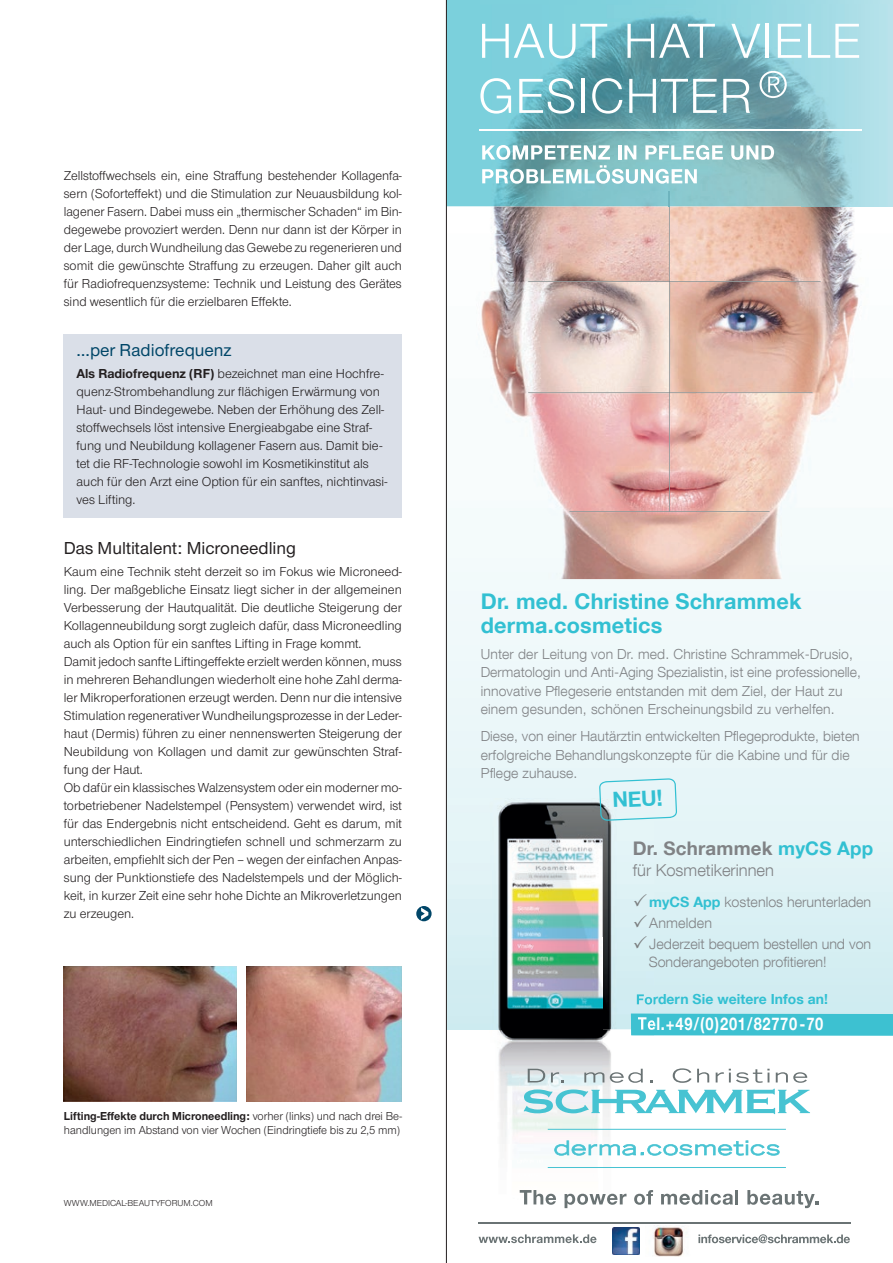
<style>
.page{position:relative;width:893px;height:1263px;background:#fff}
.page>*{position:absolute;margin:0;border:0;box-sizing:border-box;transform-origin:0 0}
.t1{font:700 21.6px/24px "Helvetica Neue LT Com";letter-spacing:.01em;color:#32c0d2}
.t2{font:700 21px "Helvetica Neue LT Com";color:#32c0d2}
.t3{font:700 18.75px "Helvetica Neue LT Com";letter-spacing:.01em;color:#808285}
.t4{font:500 18px "Nimbus San Nov";color:#231f20}
.t5{font:500 18px "Nimbus San Nov";color:#004668}
.t6{font:700 17.4px "Helvetica Neue";letter-spacing:.045em;color:#fff;scale:.84 1}
.t7{font:16.5px "Helvetica Neue LT Com 45 Lt";color:#808285}
.t8{font:14.25px/21px "Helvetica Neue LT Com 45 Lt";color:#808285}
.t9{font:13.95px/18.6px "Helvetica Neue LT Com 45 Lt";letter-spacing:.01em;color:#808285}
.t10{font:700 13.95px "Helvetica Neue LT Com";letter-spacing:.005em;color:#32c0d2}
.t11{font:13.5px/18px "Nimbus San Nov";color:#231f20}
.t12{font:12px/14.2px "Nimbus San Nov";color:#231f20;scale:.96 1}
.t13{font:9px "Nimbus San Nov";color:#231f20}
.s1{font-weight:700}
.s2{font-size:22.5px}
.s3{color:#32c0d2}
.s4{font-family:"Helvetica Neue LT Com";font-weight:700;color:#32c0d2}
</style>
<div class="page">
<div style="left:64px;top:335px;width:338px;height:183px;background:#dadfe8"></div>
<svg style="left:447px;top:579px;width:446px;height:450px"></svg>
<img style="left:447px;top:5px;width:446px;height:574px">
<img style="left:528px;top:192px;width:293px;height:320px">
<svg style="left:447px;top:0;width:446px;height:5px;background:#8cd4df"></svg>
<svg style="left:669px;top:192px;width:1px;height:14px"></svg>
<svg style="left:480px;top:78px;width:31px;height:36px"></svg>
<svg style="left:519px;top:78px;width:55px;height:36px"></svg>
<hr style="left:582px;top:79px;width:3px;height:34px;background:#fff">
<svg style="left:592px;top:78px;width:30px;height:36px"></svg>
<svg style="left:629px;top:79px;width:88px;height:34px"></svg>
<svg style="left:723px;top:79px;width:27px;height:34px"></svg>
<svg style="left:759px;top:71px;width:28px;height:27px"></svg>
<svg style="left:482px;top:24px;width:125px;height:35px"></svg>
<svg style="left:627px;top:24px;width:88px;height:34px"></svg>
<svg style="left:731px;top:24px;width:29px;height:34px"></svg>
<hr style="left:765px;top:24px;width:4px;height:34px;background:#fff">
<svg style="left:778px;top:24px;width:23px;height:34px"></svg>
<svg style="left:808px;top:24px;width:51px;height:34px"></svg>
<svg style="left:482px;top:145px;width:241px;height:39px"></svg>
<svg style="left:731px;top:145px;width:43px;height:15px"></svg>
<hr style="left:479px;top:129px;width:383px;height:2px;background:#fff">
<div style="left:631px;top:1013px;width:262px;height:23px;background:#3dc1d1"></div>
<img style="left:448px;top:799px;width:206px;height:405px">
<img style="left:631px;top:1013px;width:23px;height:22px">
<img style="left:638px;top:1017px;width:16px;height:13px">
<img style="left:637px;top:994px;width:17px;height:10px">
<svg style="left:599px;top:778px;width:78px;height:43px;background:#d2ebef"></svg>
<svg style="left:528px;top:1069px;width:17px;height:13px"></svg>
<svg style="left:551px;top:1072px;width:13px;height:10px"></svg>
<svg style="left:584px;top:1072px;width:20px;height:10px"></svg>
<svg style="left:610px;top:1069px;width:33px;height:14px"></svg>
<svg style="left:673px;top:1068px;width:36px;height:15px"></svg>
<svg style="left:716px;top:1069px;width:54px;height:14px"></svg>
<svg style="left:776px;top:1072px;width:31px;height:11px"></svg>
<svg style="left:524px;top:1089px;width:286px;height:25px"></svg>
<hr style="left:548px;top:1129px;width:238px;height:1px;background:#47c3d2">
<hr style="left:548px;top:1167px;width:238px;height:1px;background:#47c3d2">
<svg style="left:554px;top:1140px;width:226px;height:16px"></svg>
<svg style="left:520px;top:1190px;width:36px;height:15px"></svg>
<svg style="left:565px;top:1194px;width:61px;height:14px"></svg>
<svg style="left:634px;top:1190px;width:19px;height:15px"></svg>
<svg style="left:661px;top:1190px;width:72px;height:15px"></svg>
<hr style="left:735px;top:1190px;width:3px;height:14px;background:#6a7374">
<svg style="left:747px;top:1190px;width:71px;height:18px"></svg>
<svg style="left:698px;top:1234px;width:152px;height:9px"></svg>
<svg style="left:479px;top:1234px;width:118px;height:9px"></svg>
<hr style="left:478px;top:1222px;width:372px;height:2px;background:#6a7374">
<img style="left:612px;top:1227px;width:27px;height:27px">
<img style="left:653px;top:1225px;width:34px;height:31px">
<svg style="left:416px;top:906px;width:16px;height:15px"></svg>
<hr style="left:446px;top:0;width:1px;height:1263px;background:#231f20">
<img style="left:247px;top:966px;width:155px;height:135px">
<img style="left:64px;top:966px;width:172px;height:135px">
<svg style="left:634px;top:893px;width:13px;height:13px"></svg>
<svg style="left:634px;top:914px;width:13px;height:13px"></svg>
<svg style="left:634px;top:935px;width:13px;height:13px"></svg>
<p class="t11" style="left:64px;top:167px;width:340px;text-align:justify">Zellstoffwechsels ein, eine Straffung bestehender Kollagenfa&shy;sern (Soforteffekt) und die Stimulation zur Neuausbildung kol&shy;lagener Fasern. Dabei muss ein „thermischer Schaden“ im Bin&shy;degewebe provoziert werden. Denn nur dann ist der Körper in der Lage, durch Wundheilung das Gewebe zu regenerieren und somit die gewünschte Straffung zu erzeugen. Daher gilt auch für Radiofrequenzsysteme: Technik und Leistung des Gerätes sind wesentlich für die erzielbaren Effekte.</p>
<h3 class="t5" style="left:77px;top:339px;width:156px">…per Radiofrequenz</h3>
<p class="t11" style="left:77px;top:365px;width:312px"><span class="s1">Als Radiofrequenz (RF)</span> bezeichnet man eine Hochfre&shy;quenz-Strombehandlung zur flächigen Erwärmung von Haut- und Bindegewebe. Neben der Erhöhung des Zell&shy;stoffwechsels löst intensive Energieabgabe eine Straf&shy;fung und Neubildung kollagener Fasern aus. Damit bie&shy;tet die RF-Technologie sowohl im Kosmetikinstitut als auch für den Arzt eine Option für ein sanftes, nichtinvasi&shy;ves Lifting.</p>
<h3 class="t4" style="left:64px;top:537px;width:234px">Das Multitalent: Microneedling</h3>
<p class="t11" style="left:64px;top:563px;width:340px">Kaum eine Technik steht derzeit so im Fokus wie Microneed&shy;ling. Der maßgebliche Einsatz liegt sicher in der allgemeinen Verbesserung der Hautqualität. Die deutliche Steigerung der Kollagenneubildung sorgt zugleich dafür, dass Microneedling auch als Option für ein sanftes Lifting in Frage kommt.<br>Damit jedoch sanfte Liftingeffekte erzielt werden können, muss in mehreren Behandlungen wiederholt eine hohe Zahl derma&shy;ler Mikroperforationen erzeugt werden. Denn nur die intensive Stimulation regenerativer Wundheilungsprozesse in der Leder&shy;haut (Dermis) führen zu einer nennenswerten Steigerung der Neubildung von Kollagen und damit zur gewünschten Straf&shy;fung der Haut.<br>Ob dafür ein klassisches Walzensystem oder ein moderner mo&shy;torbetriebener Nadelstempel (Pensystem) verwendet wird, ist für das Endergebnis nicht entscheidend. Geht es darum, mit unterschiedlichen Eindringtiefen schnell und schmerzarm zu arbeiten, empfiehlt sich der Pen – wegen der einfachen Anpas&shy;sung der Punktionstiefe des Nadelstempels und der Möglich&shy;keit, in kurzer Zeit eine sehr hohe Dichte an Mikroverletzungen zu erzeugen.</p>
<p class="t12" style="left:64px;top:1109px;width:354px"><span class="s1">Lifting-Effekte durch Microneedling:</span> vorher (links) und nach drei Be&shy;handlungen im Abstand von vier Wochen (Eindringtiefe bis zu 2,5 mm)</p>
<p class="t13" style="left:64px;top:1197px;width:150px">WWW.MEDICAL-BEAUTYFORUM.COM</p>
<h1 class="t1" style="left:481px;top:589px;width:322px">Dr. med. Christine Schrammek derma.cosmetics</h1>
<p class="t9" style="left:481px;top:644px;width:382px">Unter der Leitung von Dr. med. Christine Schrammek-Drusio, Dermatologin und Anti-Aging Spezialistin, ist eine professionelle, innovative Pflegeserie entstanden mit dem Ziel, der Haut zu einem gesunden, schönen Erscheinungsbild zu verhelfen.</p>
<p class="t9" style="left:481px;top:727px;width:380px">Diese, von einer Hautärztin entwickelten Pflegeprodukte, bieten erfolgreiche Behandlungskonzepte für die Kabine und für die<br>Pflege zuhause.</p>
<h2 class="t2" style="left:612px;top:787px;width:52px;rotate:-3deg">NEU<span class="s2">!</span></h2>
<h3 class="t3" style="left:633px;top:836px;width:242px">Dr. Schrammek <span class="s3">myCS App</span></h3>
<p class="t7" style="left:633px;top:860px;width:143px">für Kosmetikerinnen</p>
<p class="t8" style="left:649px;top:891px;width:223px"><span class="s4">myCS App</span> kostenlos herunterladen<br>Anmelden<br>Jederzeit bequem bestellen und von</p>
<p class="t8" style="left:649px;top:951px;width:179px">Sonderangeboten profitieren!</p>
<p class="t10" style="left:636px;top:990px;width:194px">Fordern Sie weitere Infos an!</p>
<p class="t6" style="left:638px;top:1010px;width:223px">Tel.+49/(0)201/82770-70</p>
</div>
